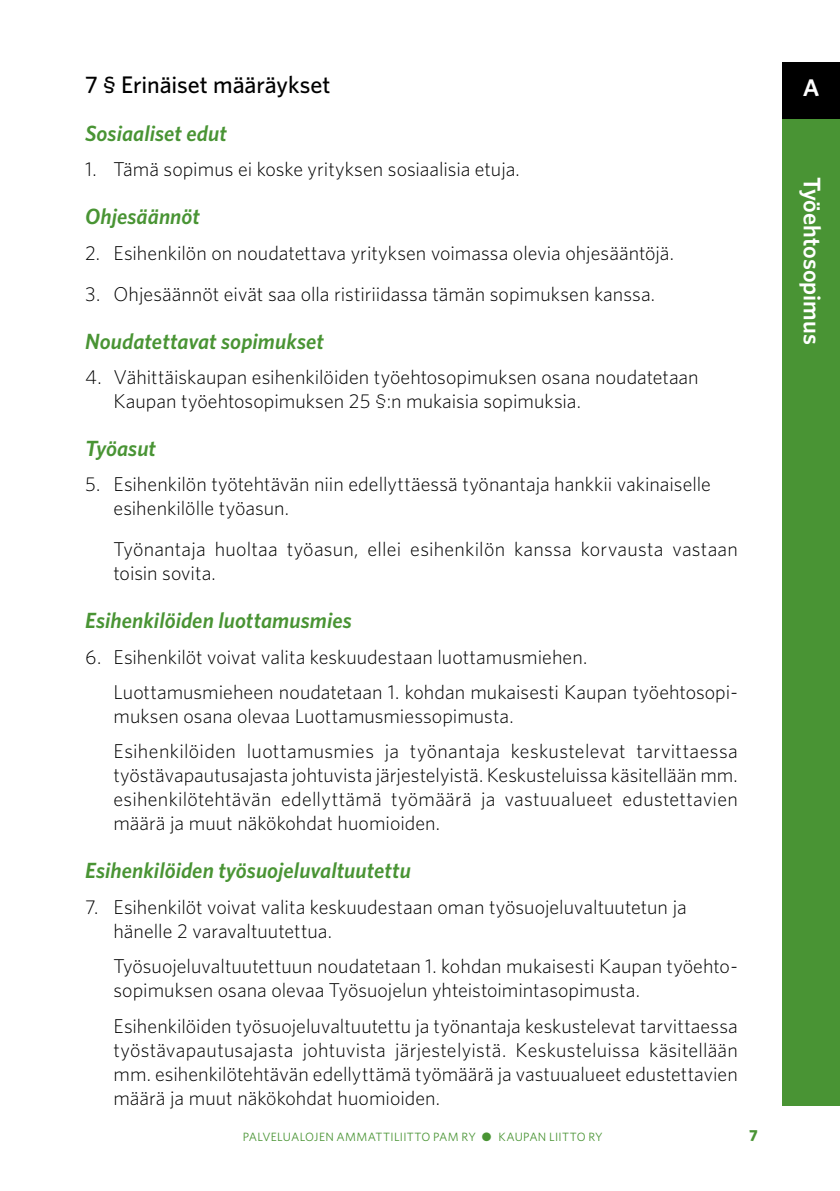
<style>
.page{position:relative;width:840px;height:1191px;background:#fff}
.page>*{position:absolute;margin:0;border:0;box-sizing:border-box;transform-origin:0 0}
.t1{font:500 24px "Whitney";letter-spacing:-.005em;color:#000}
.t2{font:600 24px "Whitney";color:#fff}
.t3{font:italic 600 22px "Whitney";letter-spacing:.005em;color:#499434}
.t4{font:300 20px/24px "Whitney";color:#000}
.t5{font:700 16px "Whitney";color:#499434}
.t6{font:12px "Whitney";letter-spacing:.025em;color:#499434}
</style>
<div class="page">
<div style="left:782px;top:63px;width:57px;height:1042px;background:#499434"></div>
<div style="left:782px;top:63px;width:57px;height:56px;background:#000"></div>
<p class="t1" style="left:85px;top:69px;width:247px">7 § Erinäiset määräykset</p>
<p class="t3" style="left:85px;top:118px;width:143px">Sosiaaliset edut</p>
<p class="t4" style="left:85px;top:157px;width:436px">1. Tämä sopimus ei koske yrityksen sosiaalisia etuja.</p>
<p class="t3" style="left:85px;top:202px;width:116px">Ohjesäännöt</p>
<p class="t4" style="left:85px;top:240px;width:590px">2. Esihenkilön on noudatettava yrityksen voimassa olevia ohjesääntöjä.</p>
<p class="t4" style="left:85px;top:281px;width:571px">3. Ohjesäännöt eivät saa olla ristiriidassa tämän sopimuksen kanssa.</p>
<p class="t3" style="left:85px;top:326px;width:240px">Noudatettavat sopimukset</p>
<p class="t4" style="left:113px;top:364px;width:586px;text-indent:-28px">4. Vähittäiskaupan esihenkilöiden työehtosopimuksen osana noudatetaan<br>Kaupan työehtosopimuksen 25 §:n mukaisia sopimuksia.</p>
<p class="t3" style="left:85px;top:434px;width:72px">Työasut</p>
<p class="t4" style="left:113px;top:472px;width:598px;text-indent:-28px">5. Esihenkilön työtehtävän niin edellyttäessä työnantaja hankkii vakinaiselle esihenkilölle työasun.</p>
<p class="t4" style="left:113px;top:537px;width:625px">Työnantaja huoltaa työasun, ellei esihenkilön kanssa korvausta vastaan toisin sovita.</p>
<p class="t3" style="left:85px;top:606px;width:268px">Esihenkilöiden luottamusmies</p>
<p class="t4" style="left:113px;top:638px;width:625px;line-height:35.4px;text-indent:-28px">6. Esihenkilöt voivat valita keskuudestaan luottamusmiehen.<br>Luottamusmieheen noudatetaan 1. kohdan mukaisesti Kaupan työehtosopi-</p>
<p class="t4" style="left:113px;top:698px;width:625px;line-height:35.4px">muksen osana olevaa Luottamusmiessopimusta.<br>Esihenkilöiden luottamusmies ja työnantaja keskustelevat tarvittaessa</p>
<p class="t4" style="left:113px;top:763px;width:625px;text-align:justify">työstävapautusajasta johtuvista järjestelyistä. Keskusteluissa käsitellään mm. esihenkilötehtävän edellyttämä työmäärä ja vastuualueet edustettavien määrä ja muut näkökohdat huomioiden.</p>
<p class="t3" style="left:85px;top:856px;width:327px">Esihenkilöiden työsuojeluvaltuutettu</p>
<p class="t4" style="left:113px;top:894px;width:574px;text-indent:-28px">7. Esihenkilöt voivat valita keskuudestaan oman työsuojeluvaltuutetun ja hänelle 2 varavaltuutettua.</p>
<p class="t4" style="left:113px;top:953px;width:622px">Työsuojeluvaltuutettuun noudatetaan 1. kohdan mukaisesti Kaupan työehto&shy;sopimuksen osana olevaa Työsuojelun yhteistoimintasopimusta.</p>
<p class="t4" style="left:113px;top:1013px;width:625px;text-align:justify">Esihenkilöiden työsuojeluvaltuutettu ja työnantaja keskustelevat tarvittaessa työstävapautusajasta johtuvista järjestelyistä. Keskusteluissa käsitellään mm. esihenkilötehtävän edellyttämä työmäärä ja vastuualueet edustettavien määrä ja muut näkökohdat huomioiden.</p>
<p class="t6" style="left:243px;top:1129px;width:361px">PALVELUALOJEN AMMATTILIITTO PAM RY ● KAUPAN LIITTO RY</p>
<p class="t5" style="left:748px;top:1125px;width:10px">7</p>
<p class="t2" style="left:802px;top:72px;width:18px">A</p>
<p class="t2" style="left:827px;top:177px;width:169px;rotate:90deg">Työehtosopimus</p>
</div>
